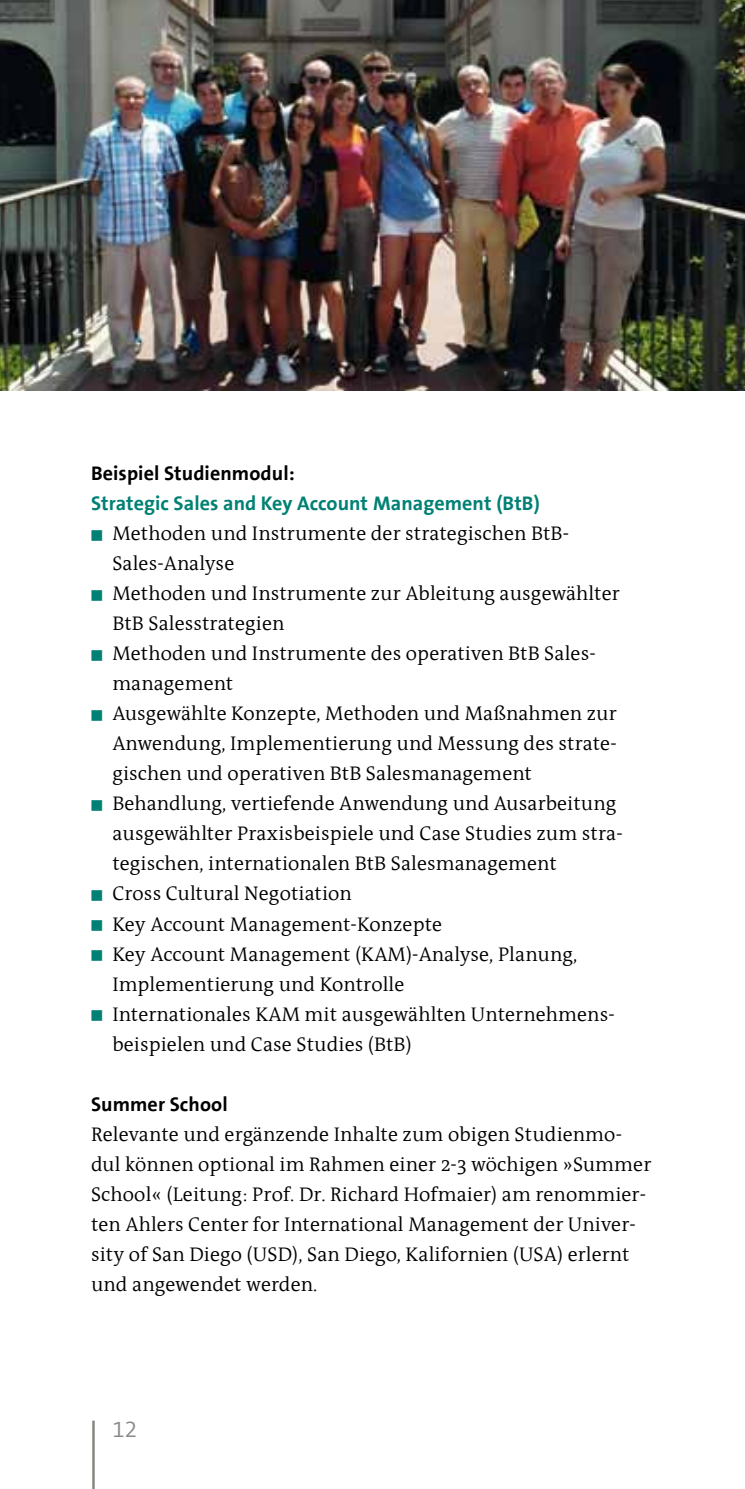
<style>
.page{position:relative;width:745px;height:1489px;background:#fff}
.page>*{position:absolute;margin:0;border:0;box-sizing:border-box;transform-origin:0 0}
.t1{font:22.5px "FHM The Sans Expert";color:#87888a}
.t2{font:20px/30px "FHM Antiqua";letter-spacing:.005em;color:#000}
.t3{font:700 20px "FHM Antiqua";letter-spacing:.005em;color:#008174}
.t4{font:700 20px "FHM Antiqua";letter-spacing:.005em;color:#000}
.s1{color:#008174}
</style>
<div class="page">
<hr style="left:92px;top:1420px;width:3px;height:68px;background:#878781">
<img style="left:0;top:0;width:744px;height:390px">
<p class="t4" style="left:91px;top:463px;width:205px">Beispiel Studienmodul:</p>
<p class="t3" style="left:91px;top:493px;width:450px">Strategic Sales and Key Account Management (BtB)</p>
<p class="t2" style="left:112px;top:519px;width:458px;text-indent:-21px"><span class="s1">■</span> Methoden und Instrumente der strategischen BtB-<br>Sales-Analyse</p>
<p class="t2" style="left:112px;top:579px;width:508px;text-indent:-21px"><span class="s1">■</span> Methoden und Instrumente zur Ableitung ausgewählter<br>BtB Salesstrategien</p>
<p class="t2" style="left:112px;top:639px;width:484px;text-indent:-21px"><span class="s1">■</span> Methoden und Instrumente des operativen BtB Sales&shy;management</p>
<p class="t2" style="left:112px;top:699px;width:505px;text-align:justify;text-indent:-21px"><span class="s1">■</span> Ausgewählte Konzepte, Methoden und Maßnahmen zur Anwendung, Implementierung und Messung des strate&shy;gischen und operativen BtB Salesmanagement</p>
<p class="t2" style="left:112px;top:789px;width:511px;text-indent:-21px"><span class="s1">■</span> Behandlung, vertiefende Anwendung und Ausarbeitung ausgewählter Praxisbeispiele und Case Studies zum stra&shy;tegischen, internationalen BtB Salesmanagement</p>
<p class="t2" style="left:91px;top:879px;width:262px"><span class="s1">■</span> Cross Cultural Negotiation</p>
<p class="t2" style="left:91px;top:909px;width:352px"><span class="s1">■</span> Key Account Management-Konzepte</p>
<p class="t2" style="left:112px;top:939px;width:466px;text-indent:-21px"><span class="s1">■</span> Key Account Management (KAM)-Analyse, Planung,<br>Implementierung und Kontrolle</p>
<p class="t2" style="left:112px;top:999px;width:503px;text-indent:-21px"><span class="s1">■</span> Internationales KAM mit ausgewählten Unternehmens&shy;beispielen und Case Studies (BtB)</p>
<p class="t4" style="left:91px;top:1093px;width:138px">Summer School</p>
<p class="t2" style="left:91px;top:1119px;width:561px">Relevante und ergänzende Inhalte zum obigen Studienmo&shy;dul können optional im Rahmen einer 2-3 wöchigen »Summer School« (Leitung: Prof. Dr. Richard Hofmaier) am renommier&shy;ten Ahlers Center for International Management der Univer&shy;sity of San Diego (USD), San Diego, Kalifornien (USA) erlernt und angewendet werden.</p>
<p class="t1" style="left:112px;top:1415px;width:26px">12</p>
</div>
